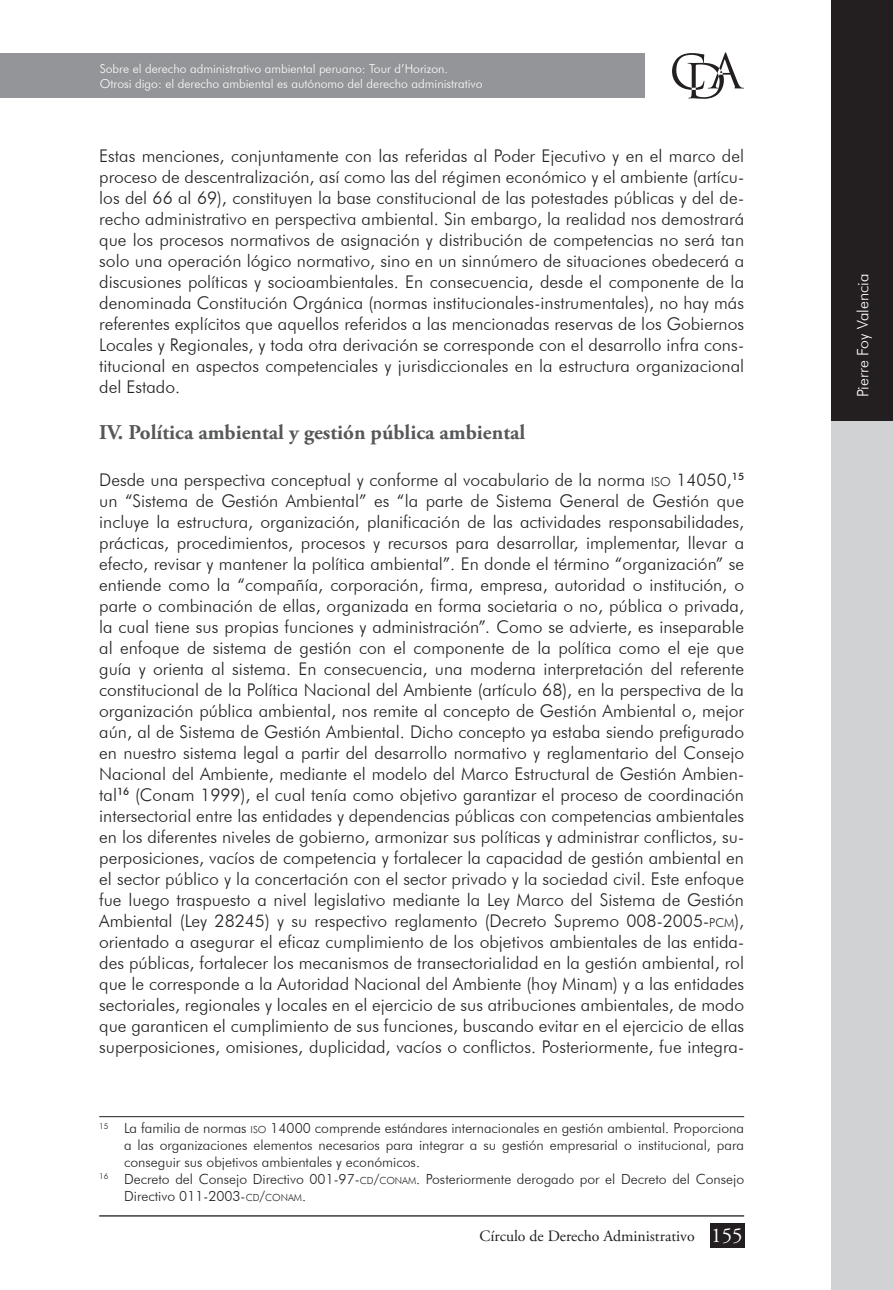
<style>
.page{position:relative;width:893px;height:1290px;background:#fff}
.page>*{position:absolute;margin:0;border:0;box-sizing:border-box;transform-origin:0 0}
.t1{font:700 21px "Adobe Garamond Pro";color:#57585a}
.t2{font:300 17.5px/21px "Futura BT";color:#231f20;text-align:justify}
.t3{font:15.75px "Adobe Garamond Pro";color:#231f20}
.t4{font:300 15.75px "Futura BT";color:#fff}
.t5{font:300 14px "Futura BT";color:#231f20}
.t6{font:300 12.25px/14.7px "Futura BT";color:#fff}
.s1{font-size:12.25px}
.s2{font-style:italic}
.s3{font-size:9.8px}
.s4{font-style:inherit}
.s5{font-size:21px;color:#fff}
</style>
<div class="page">
<div style="left:832px;top:0;width:61px;height:422px;background:#231f20"></div>
<div style="left:832px;top:422px;width:61px;height:868px;background:#d1d2d4"></div>
<div style="left:0;top:53px;width:645px;height:45px;background:#939598"></div>
<svg style="left:672px;top:52px;width:72px;height:47px"></svg>
<div style="left:710px;top:1223px;width:34px;height:25px;background:#231f20"></div>
<hr style="left:99px;top:1215px;width:645px;height:1px;background:#231f20">
<hr style="left:99px;top:1116px;width:645px;height:1px;background:#231f20">
<p class="t6" style="left:100px;top:61px;width:384px">Sobre el derecho administrativo ambiental peruano: Tour d’Horizon.<br>Otrosi digo: el derecho ambiental es autónomo del derecho administrativo</p>
<p class="t2" style="left:99px;top:145px;width:646px">Estas menciones, conjuntamente con las referidas al Poder Ejecutivo y en el marco del proceso de descentralización, así como las del régimen económico y el ambiente (artícu&shy;los del 66 al 69), constituyen la base constitucional de las potestades públicas y del de&shy;recho administrativo en perspectiva ambiental. Sin embargo, la realidad nos demostrará que los procesos normativos de asignación y distribución de competencias no será tan solo una operación lógico normativo, sino en un sinnúmero de situaciones obedecerá a discusiones políticas y socioambientales. En consecuencia, desde el componente de la denominada Constitución Orgánica (normas institucionales-instrumentales), no hay más referentes explícitos que aquellos referidos a las mencionadas reservas de los Gobiernos Locales y Regionales, y toda otra derivación se corresponde con el desarrollo infra cons&shy;titucional en aspectos competenciales y jurisdiccionales en la estructura organizacional del Estado.</p>
<p class="t1" style="left:99px;top:420px;width:428px">IV. Política ambiental y gestión pública ambiental</p>
<p class="t2" style="left:99px;top:469px;width:646px">Desde una perspectiva conceptual y conforme al vocabulario de la norma <span class="s1">ISO</span> 14050,<sup>15 </sup>un “Sistema de Gestión Ambiental” es “la parte de Sistema General de Gestión que incluye la estructura, organización, planificación de las actividades responsabilidades, prácticas, procedimientos, procesos y recursos para desarrollar, implementar, llevar a efecto, revisar y mantener la política ambiental”. En donde el término “organización” se entiende como la “compañía, corporación, firma, empresa, autoridad o institución, o parte o combinación de ellas, organizada en forma societaria o no, pública o privada, la cual tiene sus propias funciones y administración”<span class="s2">.</span> Como se advierte, es inseparable al enfoque de sistema de gestión con el componente de la política como el eje que guía y orienta al sistema. En consecuencia, una moderna interpretación del referente constitucional de la Política Nacional del Ambiente (artículo 68), en la perspectiva de la organización pública ambiental, nos remite al concepto de Gestión Ambiental o, mejor aún, al de Sistema de Gestión Ambiental. Dicho concepto ya estaba siendo prefigurado en nuestro sistema legal a partir del desarrollo normativo y reglamentario del Consejo Nacional del Ambiente, mediante el modelo del Marco Estructural de Gestión Ambien&shy;tal<sup>16</sup> (Conam 1999), el cual tenía como objetivo garantizar el proceso de coordinación intersectorial entre las entidades y dependencias públicas con competencias ambientales en los diferentes niveles de gobierno, armonizar sus políticas y administrar conflictos, su&shy;perposiciones, vacíos de competencia y fortalecer la capacidad de gestión ambiental en el sector público y la concertación con el sector privado y la sociedad civil. Este enfoque fue luego traspuesto a nivel legislativo mediante la Ley Marco del Sistema de Gestión Ambiental (Ley 28245) y su respectivo reglamento (Decreto Supremo 008-2005-<span class="s1">PCM</span>), orientado a asegurar el eficaz cumplimiento de los objetivos ambientales de las entida&shy;des públicas, fortalecer los mecanismos de transectorialidad en la gestión ambiental, rol que le corresponde a la Autoridad Nacional del Ambiente (hoy Minam) y a las entidades sectoriales, regionales y locales en el ejercicio de sus atribuciones ambientales, de modo que garanticen el cumplimiento de sus funciones, buscando evitar en el ejercicio de ellas superposiciones, omisiones, duplicidad, vacíos o conflictos. Posteriormente, fue integra-</p>
<p class="t5" style="left:99px;top:1120px;width:646px"><sup>15</sup> La familia de normas <span class="s3">ISO</span> 14000 comprende estándares internacionales en gestión ambiental. Proporciona</p>
<p class="t5" style="left:124px;top:1137px;width:622px">a las organizaciones elementos necesarios para integrar a su gestión empresarial o institucional, para</p>
<p class="t5" style="left:124px;top:1153px;width:297px">conseguir sus objetivos ambientales y económicos.</p>
<p class="t5" style="left:99px;top:1170px;width:646px"><sup>16</sup> Decreto del Consejo Directivo 001-97-<span class="s3">CD</span><span class="s4">/</span><span class="s3">CONAM</span>. Posteriormente derogado por el Decreto del Consejo</p>
<p class="t5" style="left:124px;top:1187px;width:184px">Directivo 011-2003-<span class="s3">CD</span><span class="s4">/</span><span class="s3">CONAM</span>.</p>
<p class="t3" style="left:480px;top:1227px;width:265px">Círculo de Derecho Administrativo <span class="s5">155</span></p>
<p class="t4" style="left:853px;top:397px;width:125px;rotate:-90deg">Pierre Foy Valencia</p>
</div>
